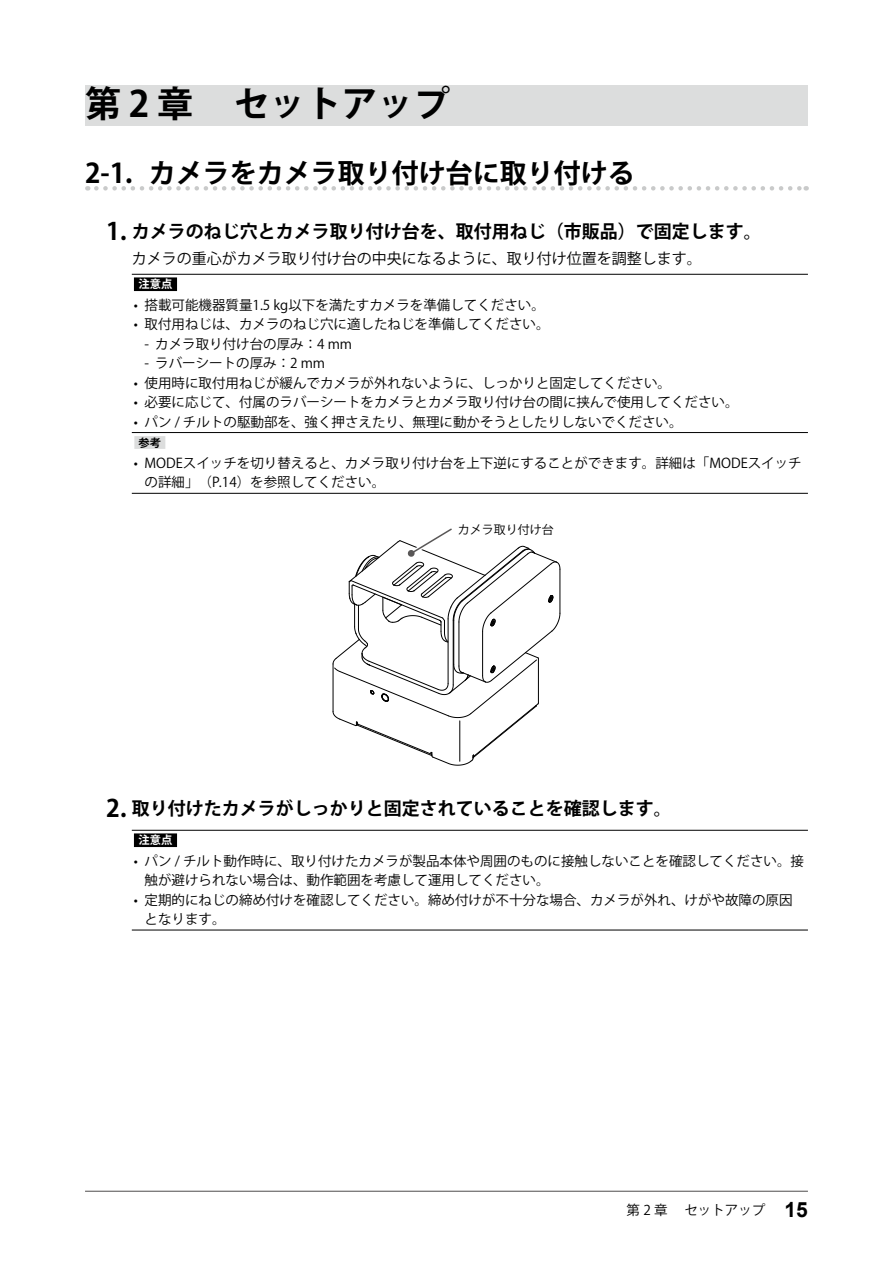
<style>
.page{position:relative;width:893px;height:1263px;background:#fff}
.page>*{position:absolute;margin:0;border:0;box-sizing:border-box;transform-origin:0 0}
.t1{font:700 36px "Koz Go Pro";color:#000}
.t2{font:700 27px "Koz Go Pro";color:#000}
.t3{font:700 18px "Koz Go Pro";color:#000}
.t4{font:15px "Koz Go Pro";color:#000}
.t5{font:13.5px/19.5px "Koz Go Pro";color:#000}
.t6{font:12px "Koz Go Pro";color:#000}
.t7{font:700 11.25px "Koz Go Pro";color:#fff}
.t8{font:700 11.25px "Koz Go Pro";color:#000}
.s1{font-size:24px}
.s2{font-family:"Arial";font-weight:700;font-size:21px}
</style>
<div class="page">
<div style="left:85px;top:85px;width:723px;height:40px;background:#dcdddd"></div>
<svg style="left:96px;top:186px;width:711px;height:5px"></svg>
<hr style="left:132px;top:274px;width:676px;height:1px;background:#000">
<hr style="left:132px;top:432px;width:676px;height:1px;background:#000">
<hr style="left:132px;top:493px;width:676px;height:1px;background:#000">
<div style="left:134px;top:277px;width:43px;height:14px;background:#000"></div>
<div style="left:134px;top:436px;width:31px;height:13px;background:#dcdddd"></div>
<hr style="left:560px;top:569px;width:1px;height:44px;background:#000">
<svg style="left:332px;top:528px;width:228px;height:237px"></svg>
<hr style="left:132px;top:830px;width:676px;height:1px;background:#000">
<hr style="left:132px;top:930px;width:676px;height:1px;background:#000">
<div style="left:134px;top:833px;width:43px;height:14px;background:#000"></div>
<hr style="left:85px;top:1191px;width:723px;height:1px;background:#595757">
<h1 class="t1" style="left:85px;top:80px;width:366px">第 2 章 セットアップ</h1>
<h2 class="t2" style="left:85px;top:156px;width:551px">2-1. カメラをカメラ取り付け台に取り付ける</h2>
<h3 class="t3" style="left:106px;top:220px;width:657px"><span class="s1">1.</span> カメラのねじ⽳とカメラ取り付け台を、取付⽤ねじ（市販品）で固定します。</h3>
<p class="t4" style="left:132px;top:249px;width:571px">カメラの重⼼がカメラ取り付け台の中央になるように、取り付け位置を調整します。</p>
<p class="t7" style="left:139px;top:277px;width:35px">注意点</p>
<p class="t5" style="left:134px;top:295px;width:412px">• 搭載可能機器質量1.5 kg以下を満たすカメラを準備してください。</p>
<p class="t5" style="left:134px;top:315px;width:417px">• 取付⽤ねじは、カメラのねじ⽳に適したねじを準備してください。</p>
<p class="t5" style="left:145px;top:334px;width:209px">- カメラ取り付け台の厚み：4 mm</p>
<p class="t5" style="left:145px;top:354px;width:182px">- ラバーシートの厚み：2 mm</p>
<p class="t5" style="left:134px;top:373px;width:539px">• 使⽤時に取付⽤ねじが緩んでカメラが外れないように、しっかりと固定してください。</p>
<p class="t5" style="left:134px;top:393px;width:606px">• 必要に応じて、付属のラバーシートをカメラとカメラ取り付け台の間に挟んで使⽤してください。</p>
<p class="t5" style="left:134px;top:412px;width:550px">• パン / チルトの駆動部を、強く押さえたり、無理に動かそうとしたりしないでください。</p>
<p class="t8" style="left:139px;top:435px;width:24px">参考</p>
<p class="t5" style="left:145px;top:454px;width:659px;text-indent:-11px">• MODEスイッチを切り替えると、カメラ取り付け台を上下逆にすることができます。詳細は「MODEスイッチの詳細」（P.14）を参照してください。</p>
<p class="t6" style="left:458px;top:522px;width:97px">カメラ取り付け台</p>
<h3 class="t3" style="left:106px;top:797px;width:567px"><span class="s1">2.</span> 取り付けたカメラがしっかりと固定されていることを確認します。</h3>
<p class="t7" style="left:139px;top:833px;width:35px">注意点</p>
<p class="t5" style="left:145px;top:851px;width:661px;text-indent:-11px">• パン / チルト動作時に、取り付けたカメラが製品本体や周囲のものに接触しないことを確認してください。接触が避けられない場合は、動作範囲を考慮して運⽤してください。</p>
<p class="t5" style="left:145px;top:890px;width:649px;text-indent:-11px">• 定期的にねじの締め付けを確認してください。締め付けが不⼗分な場合、カメラが外れ、けがや故障の原因となります。</p>
<p class="t5" style="left:627px;top:1201px;width:183px">第 2 章 　セットアップ <span class="s2">15</span></p>
</div>
